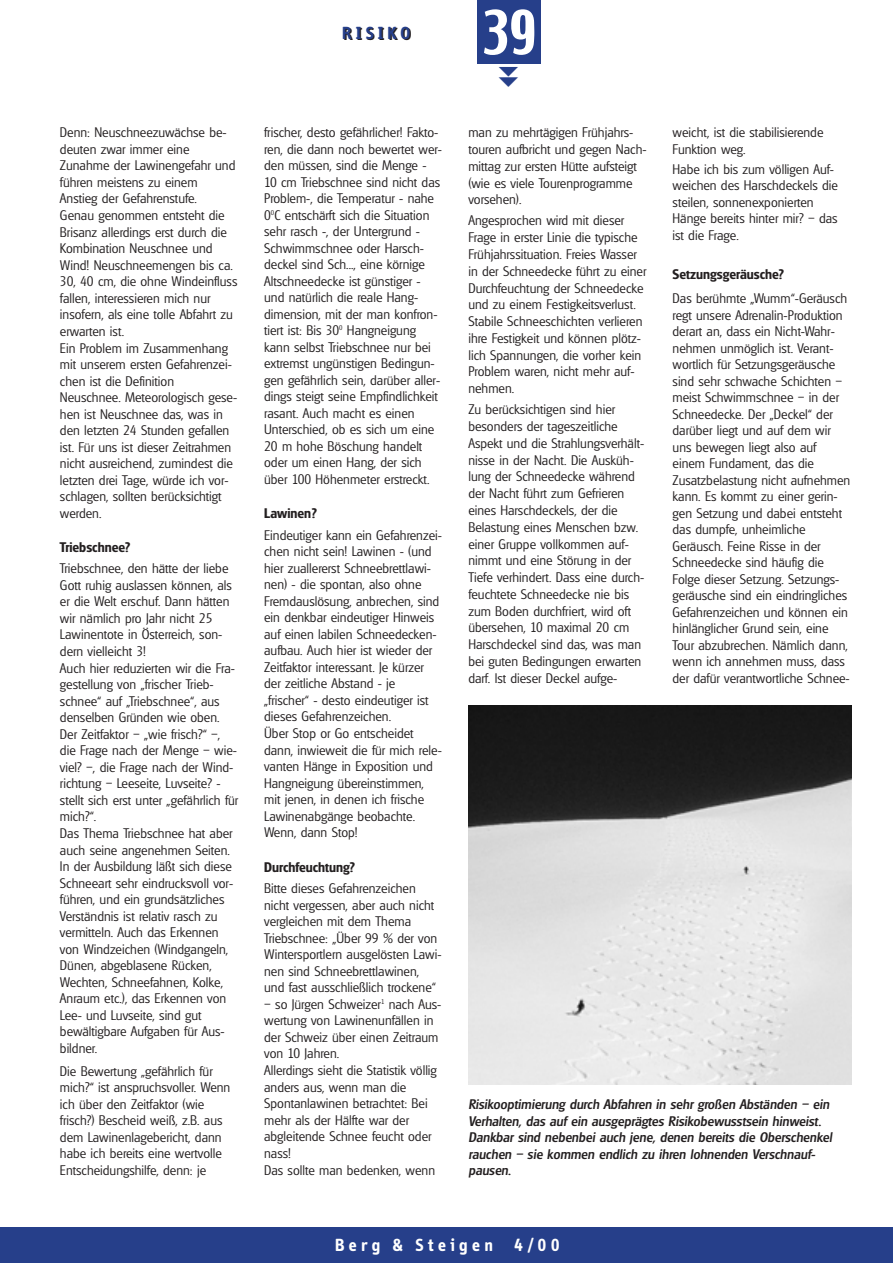
<style>
.page{position:relative;width:893px;height:1263px;background:#fff}
.page>*{position:absolute;margin:0;border:0;box-sizing:border-box;transform-origin:0 0}
.t1{font:54px "Techno";color:#fff}
.t2{font:700 18px "Info";letter-spacing:.245em;color:#fff}
.t3{font:700 18px "Info";letter-spacing:.245em;color:#231f20}
.t4{font:300 13.5px/16.5px "Glasgow";color:#231f20}
.t5{font:italic 500 13.5px/16.5px "Glasgow";color:#231f20}
.t6{font:600 13.5px "Glasgow";color:#231f20}
</style>
<div class="page">
<div style="left:1px;top:1227px;width:891px;height:35px;background:#263f8a"></div>
<div style="left:477px;top:0;width:64px;height:64px;background:#263f8a"></div>
<img style="left:468px;top:706px;width:383px;height:379px">
<h2 class="t3" style="left:343px;top:27px;width:70px">RISIKO</h2>
<h1 class="t1" style="left:482px;top:0;width:55px">39</h1>
<p class="t4" style="left:60px;top:125px;width:179px">Denn: Neuschneezuwächse be&shy;deuten zwar immer eine<br>Zunahme der Lawinengefahr und führen meistens zu einem<br>Anstieg der Gefahrenstufe.<br>Genau genommen entsteht die<br>Brisanz allerdings erst durch die<br>Kombination Neuschnee und<br>Wind! Neuschneemengen bis ca.<br>30, 40 cm, die ohne Windeinfluss fallen, interessieren mich nur insofern, als eine tolle Abfahrt zu erwarten ist.<br>Ein Problem im Zusammenhang mit unserem ersten Gefahrenzei&shy;chen ist die Definition<br>Neuschnee. Meteorologisch gese&shy;hen ist Neuschnee das, was in den letzten 24 Stunden gefallen ist. Für uns ist dieser Zeitrahmen nicht ausreichend, zumindest die letzten drei Tage, würde ich vor&shy;schlagen, sollten berücksichtigt werden.</p>
<p class="t6" style="left:60px;top:542px;width:72px">Triebschnee?</p>
<p class="t4" style="left:60px;top:561px;width:180px">Triebschnee, den hätte der liebe<br>Gott ruhig auslassen können, als er die Welt erschuf. Dann hätten wir nämlich pro Jahr nicht 25<br>Lawinentote in Österreich, son&shy;dern vielleicht 3!<br>Auch hier reduzierten wir die Fra&shy;gestellung von „frischer Trieb&shy;schnee“ auf „Triebschnee“, aus denselben Gründen wie oben.<br>Der Zeitfaktor – „wie frisch?“ –, die Frage nach der Menge – wie&shy;viel? –, die Frage nach der Wind&shy;richtung – Leeseite, Luvseite? - stellt sich erst unter „gefährlich für mich?“.<br>Das Thema Triebschnee hat aber auch seine angenehmen Seiten.<br>In der Ausbildung läßt sich diese<br>Schneeart sehr eindrucksvoll vor&shy;führen, und ein grundsätzliches<br>Verständnis ist relativ rasch zu vermitteln. Auch das Erkennen von Windzeichen (Windgangeln,<br>Dünen, abgeblasene Rücken,<br>Wechten, Schneefahnen, Kolke,<br>Anraum etc.), das Erkennen von<br>Lee- und Luvseite, sind gut bewältigbare Aufgaben für Aus&shy;bildner.</p>
<p class="t4" style="left:60px;top:1064px;width:172px">Die Bewertung „gefährlich für mich?“ ist anspruchsvoller. Wenn ich über den Zeitfaktor (wie frisch?) Bescheid weiß, z.B. aus dem Lawinenlagebericht, dann habe ich bereits eine wertvolle<br>Entscheidungshilfe, denn: je</p>
<p class="t4" style="left:264px;top:125px;width:179px">frischer, desto gefährlicher! Fakto&shy;ren, die dann noch bewertet wer&shy;den müssen, sind die Menge -<br>10 cm Triebschnee sind nicht das<br>Problem-, die Temperatur - nahe<br>0<sup>0</sup>C entschärft sich die Situation sehr rasch -, der Untergrund -<br>Schwimmschnee oder Harsch&shy;deckel sind Sch..., eine körnige<br>Altschneedecke ist günstiger - und natürlich die reale Hang&shy;dimension, mit der man konfron&shy;tiert ist: Bis 30<sup>0</sup> Hangneigung kann selbst Triebschnee nur bei extremst ungünstigen Bedingun&shy;gen gefährlich sein, darüber aller&shy;dings steigt seine Empfindlichkeit rasant. Auch macht es einen<br>Unterschied, ob es sich um eine<br>20 m hohe Böschung handelt oder um einen Hang, der sich über 100 Höhenmeter erstreckt.</p>
<p class="t6" style="left:264px;top:508px;width:54px">Lawinen?</p>
<p class="t4" style="left:264px;top:528px;width:179px">Eindeutiger kann ein Gefahrenzei&shy;chen nicht sein! Lawinen - (und hier zuallererst Schneebrettlawi&shy;nen) - die spontan, also ohne<br>Fremdauslösung, anbrechen, sind ein denkbar eindeutiger Hinweis auf einen labilen Schneedecken&shy;aufbau. Auch hier ist wieder der<br>Zeitfaktor interessant. Je kürzer der zeitliche Abstand - je „frischer“ - desto eindeutiger ist dieses Gefahrenzeichen.<br>Über Stop or Go entscheidet dann, inwieweit die für mich rele&shy;vanten Hänge in Exposition und<br>Hangneigung übereinstimmen, mit jenen, in denen ich frische<br>Lawinenabgänge beobachte.<br>Wenn, dann Stop!</p>
<p class="t6" style="left:264px;top:862px;width:92px">Durchfeuchtung?</p>
<p class="t4" style="left:264px;top:881px;width:179px">Bitte dieses Gefahrenzeichen nicht vergessen, aber auch nicht vergleichen mit dem Thema<br>Triebschnee: „Über 99 % der von<br>Wintersportlern ausgelösten Lawi&shy;nen sind Schneebrettlawinen, und fast ausschließlich trockene“</p>
<p class="t4" style="left:264px;top:997px;width:179px">– so Jürgen Schweizer<sup>1</sup> nach Aus&shy;wertung von Lawinenunfällen in der Schweiz über einen Zeitraum von 10 Jahren.<br>Allerdings sieht die Statistik völlig anders aus, wenn man die<br>Spontanlawinen betrachtet: Bei mehr als der Hälfte war der abgleitende Schnee feucht oder nass!<br>Das sollte man bedenken, wenn</p>
<p class="t4" style="left:468px;top:125px;width:180px">man zu mehrtägigen Frühjahrs&shy;touren aufbricht und gegen Nach&shy;mittag zur ersten Hütte aufsteigt (wie es viele Tourenprogramme vorsehen).</p>
<p class="t4" style="left:468px;top:213px;width:180px">Angesprochen wird mit dieser<br>Frage in erster Linie die typische<br>Frühjahrssituation. Freies Wasser in der Schneedecke führt zu einer<br>Durchfeuchtung der Schneedecke und zu einem Festigkeitsverlust.<br>Stabile Schneeschichten verlieren ihre Festigkeit und können plötz&shy;lich Spannungen, die vorher kein<br>Problem waren, nicht mehr auf&shy;nehmen.</p>
<p class="t4" style="left:468px;top:402px;width:177px">Zu berücksichtigen sind hier besonders der tageszeitliche<br>Aspekt und die Strahlungsverhält&shy;nisse in der Nacht. Die Ausküh&shy;lung der Schneedecke während der Nacht führt zum Gefrieren eines Harschdeckels, der die<br>Belastung eines Menschen bzw. einer Gruppe vollkommen auf&shy;nimmt und eine Störung in der<br>Tiefe verhindert. Dass eine durch&shy;feuchtete Schneedecke nie bis zum Boden durchfriert, wird oft übersehen, 10 maximal 20 cm<br>Harschdeckel sind das, was man bei guten Bedingungen erwarten darf. Ist dieser Deckel aufge-</p>
<p class="t4" style="left:672px;top:125px;width:152px">weicht, ist die stabilisierende<br>Funktion weg.</p>
<p class="t4" style="left:672px;top:162px;width:167px">Habe ich bis zum völligen Auf&shy;weichen des Harschdeckels die steilen, sonnenexponierten<br>Hänge bereits hinter mir? – das ist die Frage.</p>
<p class="t6" style="left:672px;top:269px;width:113px">Setzungsgeräusche?</p>
<p class="t4" style="left:672px;top:291px;width:179px">Das berühmte „Wumm“-Geräusch regt unsere Adrenalin-Produktion derart an, dass ein Nicht-Wahr&shy;nehmen unmöglich ist. Verant&shy;wortlich für Setzungsgeräusche sind sehr schwache Schichten – meist Schwimmschnee – in der<br>Schneedecke. Der „Deckel“ der darüber liegt und auf dem wir uns bewegen liegt also auf einem Fundament, das die<br>Zusatzbelastung nicht aufnehmen kann. Es kommt zu einer gerin&shy;gen Setzung und dabei entsteht das dumpfe, unheimliche<br>Geräusch. Feine Risse in der<br>Schneedecke sind häufig die<br>Folge dieser Setzung. Setzungs&shy;geräusche sind ein eindringliches<br>Gefahrenzeichen und können ein hinlänglicher Grund sein, eine<br>Tour abzubrechen. Nämlich dann, wenn ich annehmen muss, dass der dafür verantwortliche Schnee-</p>
<p class="t5" style="left:468px;top:1097px;width:365px">Risikooptimierung durch Abfahren in sehr großen Abständen – ein Verhalten, das auf ein ausgeprägtes Risikobewusstsein hinweist.<br>Dankbar sind nebenbei auch jene, denen bereits die Oberschenkel rauchen – sie kommen endlich zu ihren lohnenden Verschnauf&shy;pausen.</p>
<h2 class="t2" style="left:335px;top:1238px;width:226px">Berg &amp; Steigen 4/00</h2>
</div>
